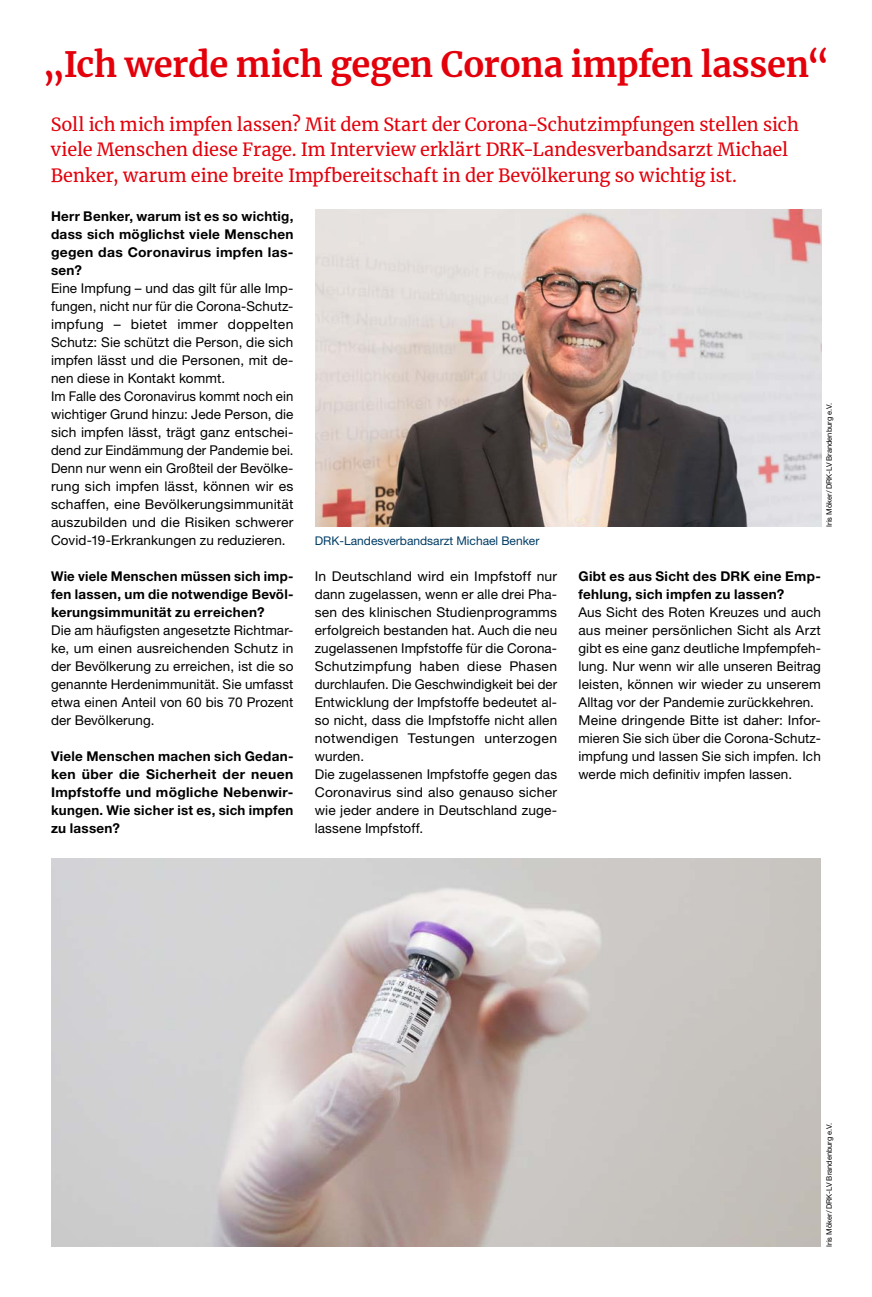
<style>
.page{position:relative;width:872px;height:1297px;background:#fff}
.page>*{position:absolute;margin:0;border:0;box-sizing:border-box;transform-origin:0 0}
.MGB_Headline_23{font:700 34.5px "Merriweather";letter-spacing:-.01em;color:#e3000b}
.MGB_Subline{font:18px/25.5px "Merriweather";letter-spacing:-.005em;color:#e3000b}
.MGB_Copy{font:13.5px/18px "Helvetica Neue LT Pro";letter-spacing:.01em;color:#000;text-align:justify}
.MGB_Copy_bold{font:700 13.5px/18px "Helvetica Neue LT Pro";letter-spacing:.02em;color:#000;text-align:justify}
.MGB_BU{font:12px "Helvetica Neue LT Pro";color:#003c65}
.MGB_Fotocredits{font:7.5px "Helvetica Neue LT Pro";color:#000}
</style>
<div class="page">
<img style="left:51px;top:859px;width:770px;height:388px">
<img style="left:315px;top:209px;width:506px;height:318px">
<p class="MGB_Headline_23" style="left:42px;top:40px;width:788px">„Ich werde mich gegen Corona impfen lassen“</p>
<p class="MGB_Subline" style="left:51px;top:111px;width:749px">Soll ich mich impfen lassen? Mit dem Start der Corona-Schutzimpfungen stellen sich viele Menschen diese Frage. Im Interview erklärt DRK-Landesverbandsarzt Michael<br>Benker, warum eine breite Impfbereitschaft in der Bevölkerung so wichtig ist.</p>
<p class="MGB_Copy_bold" style="left:51px;top:206px;width:244px">Herr Benker, warum ist es so wichtig, dass sich möglichst viele Menschen gegen das Coronavirus impfen las&shy;sen?</p>
<p class="MGB_Copy" style="left:51px;top:278px;width:244px">Eine Impfung – und das gilt für alle Imp&shy;fungen, nicht nur für die Corona-Schutz&shy;impfung – bietet immer doppelten Schutz: Sie schützt die Person, die sich impfen lässt und die Personen, mit de&shy;nen diese in Kontakt kommt.</p>
<p class="MGB_Copy" style="left:51px;top:386px;width:244px">Im Falle des Coronavirus kommt noch ein wichtiger Grund hinzu: Jede Person, die sich impfen lässt, trägt ganz entschei&shy;dend zur Eindämmung der Pandemie bei.<br>Denn nur wenn ein Großteil der Bevölke&shy;rung sich impfen lässt, können wir es schaffen, eine Bevölkerungsimmunität auszubilden und die Risiken schwerer Covid-19-Erkrankungen zu reduzieren.</p>
<p class="MGB_Copy_bold" style="left:51px;top:566px;width:244px">Wie viele Menschen müssen sich imp&shy;fen lassen, um die notwendige Bevöl&shy;kerungsimmunität zu erreichen?</p>
<p class="MGB_Copy" style="left:51px;top:620px;width:244px">Die am häufigsten angesetzte Richtmar&shy;ke, um einen ausreichenden Schutz in der Bevölkerung zu erreichen, ist die so genannte Herdenimmunität. Sie umfasst etwa einen Anteil von 60 bis 70 Prozent der Bevölkerung.</p>
<p class="MGB_Copy_bold" style="left:51px;top:746px;width:244px">Viele Menschen machen sich Gedan&shy;ken über die Sicherheit der neuen Impfstoffe und mögliche Nebenwir&shy;kungen. Wie sicher ist es, sich impfen zu lassen?</p>
<p class="MGB_BU" style="left:315px;top:533px;width:226px">DRK-Landesverbandsarzt Michael Benker</p>
<p class="MGB_Copy" style="left:315px;top:566px;width:244px">In Deutschland wird ein Impfstoff nur dann zugelassen, wenn er alle drei Pha&shy;sen des klinischen Studienprogramms erfolgreich bestanden hat. Auch die neu zugelassenen Impfstoffe für die Corona-Schutzimpfung haben diese Phasen durchlaufen. Die Geschwindigkeit bei der Entwicklung der Impfstoffe bedeutet al&shy;so nicht, dass die Impfstoffe nicht allen notwendigen Testungen unterzogen wurden.</p>
<p class="MGB_Copy" style="left:315px;top:764px;width:244px">Die zugelassenen Impfstoffe gegen das Coronavirus sind also genauso sicher wie jeder andere in Deutschland zuge&shy;lassene Impfstoff.</p>
<p class="MGB_Fotocredits" style="left:824px;top:527px;width:125px;rotate:-90deg">Iris Möker/DRK-LV Brandenburg e.V.</p>
<p class="MGB_Copy_bold" style="left:578px;top:566px;width:244px">Gibt es aus Sicht des DRK eine Emp&shy;fehlung, sich impfen zu lassen?</p>
<p class="MGB_Copy" style="left:578px;top:602px;width:244px">Aus Sicht des Roten Kreuzes und auch aus meiner persönlichen Sicht als Arzt gibt es eine ganz deutliche Impfempfeh&shy;lung. Nur wenn wir alle unseren Beitrag leisten, können wir wieder zu unserem Alltag vor der Pandemie zurückkehren.</p>
<p class="MGB_Copy" style="left:578px;top:710px;width:244px">Meine dringende Bitte ist daher: Infor&shy;mieren Sie sich über die Corona-Schutz&shy;impfung und lassen Sie sich impfen. Ich werde mich definitiv impfen lassen.</p>
<p class="MGB_Fotocredits" style="left:824px;top:1247px;width:125px;rotate:-90deg">Iris Möker/DRK-LV Brandenburg e.V.</p>
</div>
